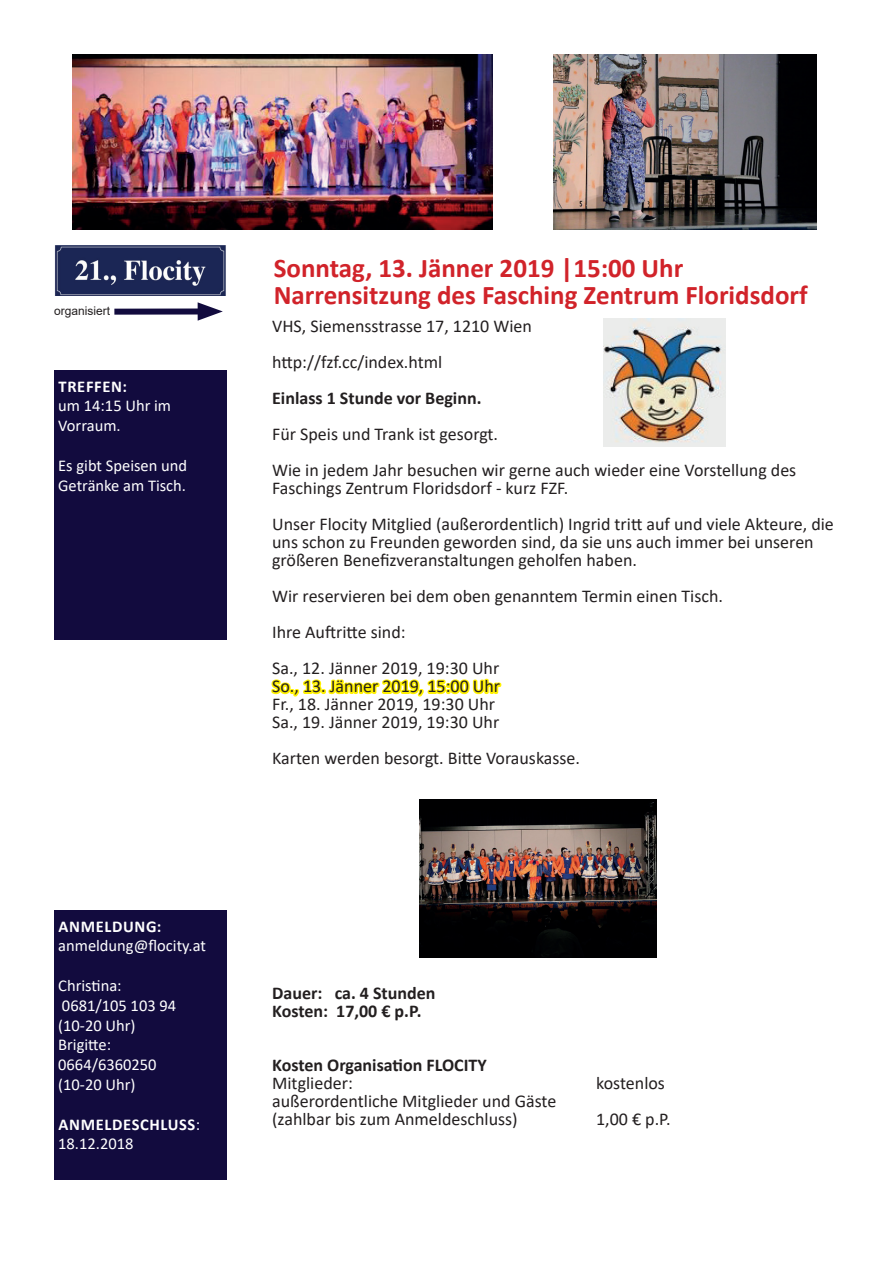
<style>
.page{position:relative;width:893px;height:1263px;background:#fff}
.page>*{position:absolute;margin:0;border:0;box-sizing:border-box;transform-origin:0 0}
.t1{font:700 27px/27px "Calibri";color:#d1232a}
.t2{font:18px/36px "Calibri";color:#231f20}
.t3{font:700 18px/18px "Calibri";color:#231f20}
.t4{font:16.5px/19.8px "Calibri";color:#fff}
.t5{font:700 16.5px/19.8px "Calibri";letter-spacing:.04em;color:#fff}
.t6{font:12px "Arial";color:#231f20}
.s1{font-weight:400}
</style>
<div class="page">
<div style="left:54px;top:911px;width:172px;height:269px;background:#120b3e"></div>
<div style="left:114px;top:308px;width:94px;height:7px;background:#120b3e"></div>
<svg style="left:198px;top:302px;width:25px;height:19px"></svg>
<img style="left:54px;top:245px;width:172px;height:51px">
<svg style="left:271px;top:678px;width:231px;height:19px"></svg>
<img style="left:72px;top:54px;width:421px;height:176px">
<img style="left:553px;top:54px;width:264px;height:176px">
<img style="left:604px;top:319px;width:122px;height:127px">
<div style="left:54px;top:371px;width:172px;height:269px;background:#120b3e"></div>
<img style="left:420px;top:799px;width:236px;height:158px">
<p class="t6" style="left:54px;top:302px;width:58px">organisiert</p>
<p class="t5" style="left:59px;top:376px;width:70px">TREFFEN:</p>
<p class="t4" style="left:58px;top:396px;width:114px">um 14:15 Uhr im<br>Vorraum.</p>
<p class="t4" style="left:58px;top:455px;width:130px">Es gibt Speisen und<br>Getränke am Tisch.</p>
<p class="t5" style="left:59px;top:916px;width:104px">ANMELDUNG:</p>
<p class="t4" style="left:58px;top:936px;width:149px">anmeldung@flocity.at</p>
<p class="t4" style="left:58px;top:975px;width:119px">Christina:<br>0681/105 103 94 (10-20 Uhr)<br>Brigitte:<br>0664/6360250 (10-20 Uhr)</p>
<p class="t5" style="left:58px;top:1114px;width:143px">ANMELDESCHLUSS<span class="s1">:<br>18.12.2018</span></p>
<h1 class="t1" style="left:274px;top:254px;width:535px">Sonntag, 13. Jänner 2019 |15:00 Uhr<br>Narrensitzung des Fasching Zentrum Floridsdorf</h1>
<p class="t2" style="left:272px;top:308px;width:261px">VHS, Siemensstrasse 17, 1210 Wien http://fzf.cc/index.html</p>
<p class="t3" style="left:272px;top:389px;width:211px">Einlass 1 Stunde vor Beginn.</p>
<p class="t2" style="left:272px;top:416px;width:526px">Für Speis und Trank ist gesorgt.<br>Wie in jedem Jahr besuchen wir gerne auch wieder eine Vorstellung des</p>
<p class="t2" style="left:272px;top:470px;width:563px">Faschings Zentrum Floridsdorf - kurz FZF.<br>Unser Flocity Mitglied (außerordentlich) Ingrid tritt auf und viele Akteure, die</p>
<p class="t2" style="left:272px;top:533px;width:543px;line-height:18px">uns schon zu Freunden geworden sind, da sie uns auch immer bei unseren größeren Benefizveranstaltungen geholfen haben.</p>
<p class="t2" style="left:272px;top:578px;width:452px">Wir reservieren bei dem oben genanntem Termin einen Tisch.<br>Ihre Auftritte sind:<br>Sa., 12. Jänner 2019, 19:30 Uhr</p>
<p class="t2" style="left:272px;top:677px;width:230px;line-height:18px">So., 13. Jänner 2019, 15:00 Uhr<br>Fr., 18. Jänner 2019, 19:30 Uhr<br>Sa., 19. Jänner 2019, 19:30 Uhr</p>
<p class="t2" style="left:272px;top:740px;width:309px">Karten werden besorgt. Bitte Vorauskasse.</p>
<p class="t3" style="left:272px;top:983px;width:165px">Dauer: ca. 4 Stunden<br>Kosten: 17,00 € p.P.</p>
<p class="t3" style="left:272px;top:1055px;width:216px">Kosten Organisation FLOCITY</p>
<p class="t2" style="left:272px;top:1064px;width:82px">Mitglieder:</p>
<p class="t2" style="left:596px;top:1064px;width:70px">kostenlos</p>
<p class="t2" style="left:272px;top:1091px;width:286px;line-height:18px">außerordentliche Mitglieder und Gäste (zahlbar bis zum Anmeldeschluss)</p>
<p class="t2" style="left:596px;top:1100px;width:76px">1,00 € p.P.</p>
</div>
